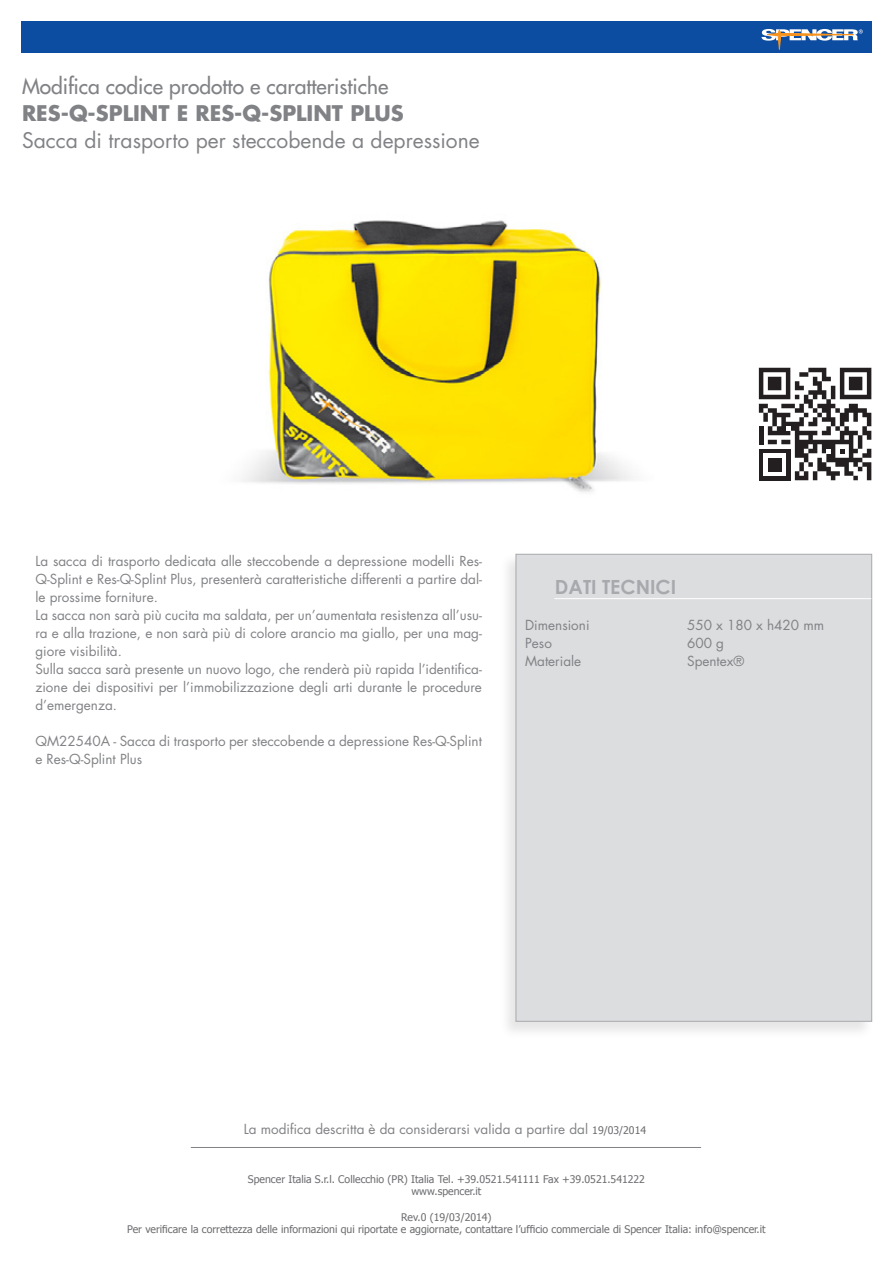
<style>
.page{position:relative;width:893px;height:1263px;background:#fff}
.page>*{position:absolute;margin:0;border:0;box-sizing:border-box;transform-origin:0 0}
.Sottotitolo{font:21px "Futura";color:#808285}
.Sottotitolo-2{font:21px "Futura";color:#808285}
.Sottotitolo-3{font:700 21px "Futura";color:#808285}
.TITOLO_DATI_TECNICI{font:700 19.5px "Century Gothic";color:#a8a9ad}
.Testo{font:13.5px/18px "Futura";color:#808285}
.Testo-2{font:10.5px "Tahoma";color:#6c6d70}
</style>
<div class="page">
<div style="left:21px;top:21px;width:851px;height:31px;background:#0d4da1"></div>
<svg style="left:761px;top:29px;width:102px;height:24px"></svg>
<hr style="left:191px;top:1147px;width:510px;height:1px;background:#808285">
<div style="left:499px;top:552px;width:375px;height:486px;background:#f2f2f2"></div>
<div style="left:516px;top:554px;width:356px;height:468px;background:#dcdddf;border:1px solid #a8a9ad"></div>
<hr style="left:554px;top:598px;width:317px;height:1px;background:#fff">
<img style="left:242px;top:220px;width:391px;height:272px">
<svg style="left:759px;top:368px;width:112px;height:112px"></svg>
<p class="Sottotitolo-2" style="left:22px;top:73px;width:368px">Modifica codice prodotto e caratteristiche</p>
<p class="Sottotitolo-3" style="left:22px;top:99px;width:383px">RES Q- -SPLINT E RES Q- -SPLINT PLUS</p>
<p class="Sottotitolo" style="left:22px;top:127px;width:459px">Sacca di trasporto per steccobende a depressione</p>
<p class="Testo" style="left:35px;top:552px;width:448px">La sacca di trasporto dedicata alle steccobende a depressione modelli Res-</p>
<p class="Testo" style="left:35px;top:570px;width:448px">Q-Splint e Res Q- -Splint Plus, presenterà caratteristiche differenti a partire dal-</p>
<p class="Testo" style="left:35px;top:588px;width:124px">le prossime forniture.</p>
<p class="Testo" style="left:35px;top:606px;width:448px">La sacca non sarà più cucita ma saldata, per un’aumentata resistenza all’usu-</p>
<p class="Testo" style="left:35px;top:624px;width:448px">ra e alla trazione e, non sarà più di colore arancio ma giallo, per una mag-</p>
<p class="Testo" style="left:35px;top:642px;width:88px">giore visibilità.</p>
<p class="Testo" style="left:35px;top:660px;width:448px">Sulla sacca sarà presente un nuovo logo, che renderà più rapida ’l identifica-</p>
<p class="Testo" style="left:35px;top:696px;width:83px">’d emergenza.</p>
<p class="Testo" style="left:35px;top:732px;width:448px">QM22540A - Sacca di trasporto per steccobende a depressione Res Q- -Splint e Res Q- -Splint Plus</p>
<p class="Testo" style="left:35px;top:678px;width:448px">zione dei dispositivi per ’l immobilizzazione degli arti durante le procedure</p>
<p class="TITOLO_DATI_TECNICI" style="left:555px;top:574px;width:123px">DATI TECNICI</p>
<p class="Testo" style="left:525px;top:616px;width:66px">Dimensioni</p>
<p class="Testo" style="left:687px;top:616px;width:138px">550 x 180 hx 420 mm</p>
<p class="Testo" style="left:525px;top:634px;width:28px">Peso</p>
<p class="Testo" style="left:687px;top:634px;width:38px">600 g</p>
<p class="Testo" style="left:525px;top:652px;width:58px">Materiale</p>
<p class="Testo" style="left:687px;top:652px;width:55px">SpentexR</p>
<p class="Testo" style="left:244px;top:1120px;width:346px">La modifica descritta è da considerarsi valida a partire dal</p>
<p class="Testo-2" style="left:592px;top:1124px;width:55px">19/03/2014</p>
<p class="Testo-2" style="left:248px;top:1172px;width:399px">Spencer Italia .l.r.S Collecchio (PR) Italia Tel. +39.0521.541111 Fax +39.0521.541222</p>
<p class="Testo-2" style="left:411px;top:1185px;width:71px">www.spencer i t.</p>
<p class="Testo-2" style="left:401px;top:1210px;width:92px">Rev.0 )19/03/2014(</p>
<p class="Testo-2" style="left:127px;top:1223px;width:640px">Per verificare la correttezza delle informazioni qui riportate e aggiornate, contattare ’l ufficio commerciale di Spencer Italia: info@spencer i t.</p>
</div>
